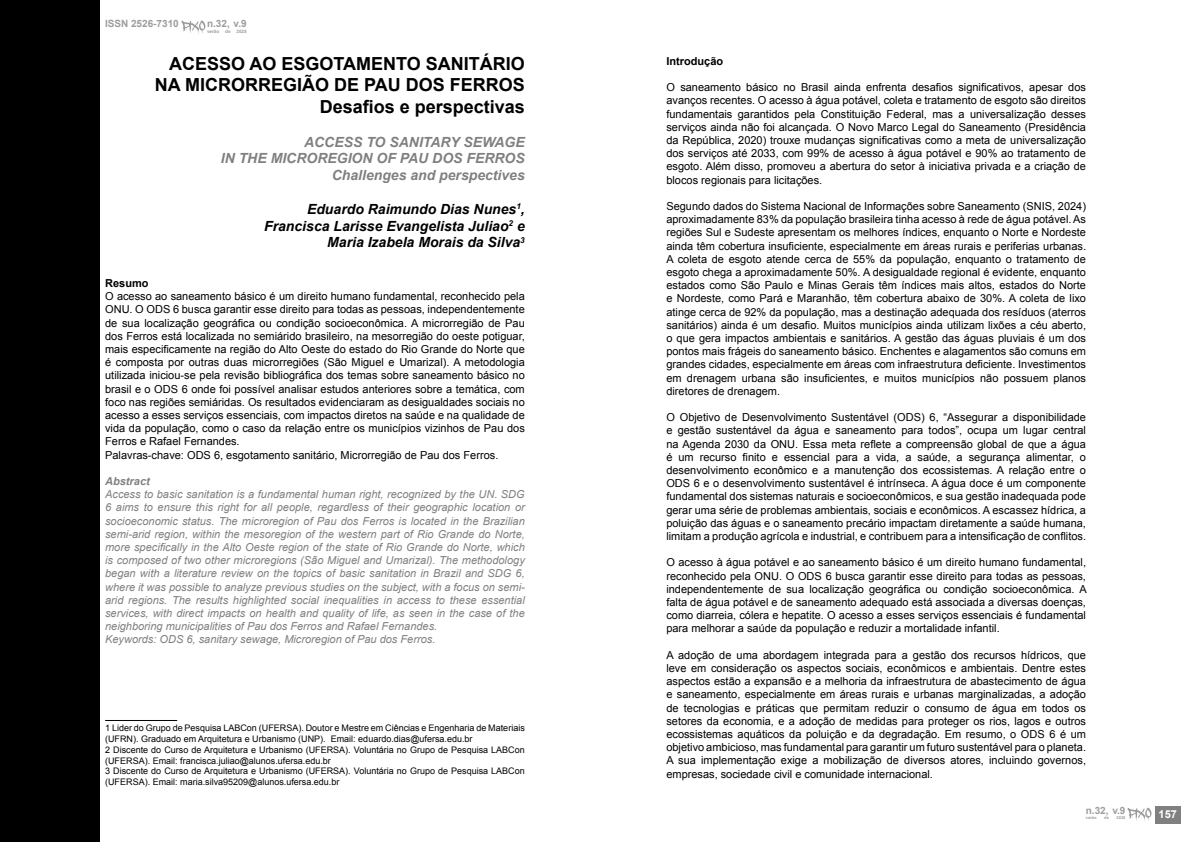
<style>
.page{position:relative;width:1191px;height:842px;background:#fff}
.page>*{position:absolute;margin:0;border:0;box-sizing:border-box;transform-origin:0 0}
.t1{font:700 18px/21.6px "Arial";color:#000;text-align:right}
.t2{font:italic 700 14px/16.8px "Arial";color:#000;text-align:right}
.t3{font:italic 700 14px/16.8px "Arial";color:#818080;text-align:right}
.t4{font:11px/13.2px "Arial";color:#000;text-align:justify}
.t5{font:italic 11px/13.2px "Arial";color:#818080}
.t6{font:700 11px "Arial";color:#000}
.t7{font:italic 700 11px "Arial";color:#808080}
.t8{font:700 11px "Arial";color:#fff}
.t9{font:700 10px "Arial";color:#9d9d9c}
.t10{font:9px/10.8px "Arial";color:#000}
.t11{font:700 4.6px "Arial";color:#9d9d9c}
.t12{font:700 4px "Arial";color:#9d9d9c}
</style>
<div class="page">
<div style="left:0;top:0;width:99px;height:841px;background:#000"></div>
<hr style="left:105px;top:720px;width:72px;height:1px;background:#000">
<div style="left:1155px;top:806px;width:25px;height:17px;background:#808080"></div>
<svg style="left:1127px;top:808px;width:24px;height:13px"></svg>
<svg style="left:181px;top:21px;width:24px;height:13px"></svg>
<p class="t9" style="left:105px;top:17px;width:75px">ISSN 2526-7310</p>
<p class="t9" style="left:207px;top:17px;width:41px">n.32, v.9</p>
<p class="t11" style="left:207px;top:28px;width:14px">verão</p>
<p class="t11" style="left:225px;top:28px;width:7px">de</p>
<p class="t11" style="left:236px;top:28px;width:12px">2025</p>
<h1 class="t1" style="left:155px;top:53px;width:372px">ACESSO AO ESGOTAMENTO SANITÁRIO<br>NA MICRORREGIÃO DE PAU DOS FERROS<br>Desafios e perspectivas</h1>
<p class="t3" style="left:221px;top:134px;width:305px">ACCESS TO SANITARY SEWAGE<br>IN THE MICROREGION OF PAU DOS FERROS<br>Challenges and perspectives</p>
<p class="t2" style="left:264px;top:201px;width:262px">Eduardo Raimundo Dias Nunes<sup>1</sup>,<br>Francisca Larisse Evangelista Juliao<sup>2</sup> e<br>Maria Izabela Morais da Silva<sup>3</sup></p>
<p class="t6" style="left:105px;top:276px;width:45px">Resumo</p>
<p class="t4" style="left:105px;top:290px;width:421px;text-align:left">O acesso ao saneamento básico é um direito humano fundamental, reconhecido pela ONU. O ODS 6 busca garantir esse direito para todas as pessoas, independentemente de sua localização geográfica ou condição socioeconômica. A microrregião de Pau dos Ferros está localizada no semiárido brasileiro, na mesorregião do oeste potiguar, mais especificamente na região do Alto Oeste do estado do Rio Grande do Norte que é composta por outras duas microrregiões (São Miguel e Umarizal). A metodologia utilizada iniciou-se pela revisão bibliográfica dos temas sobre saneamento básico no brasil e o ODS 6 onde foi possível analisar estudos anteriores sobre a temática, com foco nas regiões semiáridas. Os resultados evidenciaram as desigualdades sociais no acesso a esses serviços essenciais, com impactos diretos na saúde e na qualidade de vida da população, como o caso da relação entre os municípios vizinhos de Pau dos Ferros e Rafael Fernandes.<br>Palavras-chave: ODS 6, esgotamento sanitário, Microrregião de Pau dos Ferros.</p>
<p class="t7" style="left:105px;top:474px;width:46px">Abstract</p>
<p class="t5" style="left:105px;top:488px;width:421px">Access to basic sanitation is a fundamental human right, recognized by the UN. SDG 6 aims to ensure this right for all people, regardless of their geographic location or socioeconomic status. The microregion of Pau dos Ferros is located in the Brazilian semi-arid region, within the mesoregion of the western part of Rio Grande do Norte, more specifically in the Alto Oeste region of the state of Rio Grande do Norte, which is composed of two other microregions (São Miguel and Umarizal). The methodology began with a literature review on the topics of basic sanitation in Brazil and SDG 6, where it was possible to analyze previous studies on the subject, with a focus on semi&shy;arid regions. The results highlighted social inequalities in access to these essential services, with direct impacts on health and quality of life, as seen in the case of the neighboring municipalities of Pau dos Ferros and Rafael Fernandes.<br>Keywords: ODS 6, sanitary sewage, Microregion of Pau dos Ferros.</p>
<p class="t10" style="left:105px;top:723px;width:421px">1 Lider do Grupo de Pesquisa LABCon (UFERSA). Doutor e Mestre em Ciências e Engenharia de Materiais (UFRN). Graduado em Arquitetura e Urbanismo (UNP). Email: eduardo.dias@ufersa.edu.br<br>2 Discente do Curso de Arquitetura e Urbanismo (UFERSA). Voluntária no Grupo de Pesquisa LABCon (UFERSA). Email: francisca.juliao@alunos.ufersa.edu.br<br>3 Discente do Curso de Arquitetura e Urbanismo (UFERSA). Voluntária no Grupo de Pesquisa LABCon (UFERSA). Email: maria.silva95209@alunos.ufersa.edu.br</p>
<p class="t6" style="left:666px;top:54px;width:58px">Introdução</p>
<p class="t4" style="left:666px;top:81px;width:421px">O saneamento básico no Brasil ainda enfrenta desafios significativos, apesar dos avanços recentes. O acesso à água potável, coleta e tratamento de esgoto são direitos fundamentais garantidos pela Constituição Federal, mas a universalização desses serviços ainda não foi alcançada. O Novo Marco Legal do Saneamento (Presidência da República, 2020) trouxe mudanças significativas como a meta de universalização dos serviços até 2033, com 99% de acesso à água potável e 90% ao tratamento de esgoto. Além disso, promoveu a abertura do setor à iniciativa privada e a criação de blocos regionais para licitações.</p>
<p class="t4" style="left:666px;top:200px;width:421px">Segundo dados do Sistema Nacional de Informações sobre Saneamento (SNIS, 2024) aproximadamente 83% da população brasileira tinha acesso à rede de água potável. As regiões Sul e Sudeste apresentam os melhores índices, enquanto o Norte e Nordeste ainda têm cobertura insuficiente, especialmente em áreas rurais e periferias urbanas.<br>A coleta de esgoto atende cerca de 55% da população, enquanto o tratamento de esgoto chega a aproximadamente 50%. A desigualdade regional é evidente, enquanto estados como São Paulo e Minas Gerais têm índices mais altos, estados do Norte e Nordeste, como Pará e Maranhão, têm cobertura abaixo de 30%. A coleta de lixo atinge cerca de 92% da população, mas a destinação adequada dos resíduos (aterros sanitários) ainda é um desafio. Muitos municípios ainda utilizam lixões a céu aberto, o que gera impactos ambientais e sanitários. A gestão das águas pluviais é um dos pontos mais frágeis do saneamento básico. Enchentes e alagamentos são comuns em grandes cidades, especialmente em áreas com infraestrutura deficiente. Investimentos em drenagem urbana são insuficientes, e muitos municípios não possuem planos diretores de drenagem.</p>
<p class="t4" style="left:666px;top:411px;width:421px">O Objetivo de Desenvolvimento Sustentável (ODS) 6, “Assegurar a disponibilidade e gestão sustentável da água e saneamento para todos”, ocupa um lugar central na Agenda 2030 da ONU. Essa meta reflete a compreensão global de que a água é um recurso finito e essencial para a vida, a saúde, a segurança alimentar, o desenvolvimento econômico e a manutenção dos ecossistemas. A relação entre o ODS 6 e o desenvolvimento sustentável é intrínseca. A água doce é um componente fundamental dos sistemas naturais e socioeconômicos, e sua gestão inadequada pode gerar uma série de problemas ambientais, sociais e econômicos. A escassez hídrica, a poluição das águas e o saneamento precário impactam diretamente a saúde humana, limitam a produção agrícola e industrial, e contribuem para a intensificação de conflitos.</p>
<p class="t4" style="left:666px;top:556px;width:422px">O acesso à água potável e ao saneamento básico é um direito humano fundamental, reconhecido pela ONU. O ODS 6 busca garantir esse direito para todas as pessoas, independentemente de sua localização geográfica ou condição socioeconômica. A falta de água potável e de saneamento adequado está associada a diversas doenças, como diarreia, cólera e hepatite. O acesso a esses serviços essenciais é fundamental para melhorar a saúde da população e reduzir a mortalidade infantil.</p>
<p class="t4" style="left:666px;top:648px;width:421px">A adoção de uma abordagem integrada para a gestão dos recursos hídricos, que leve em consideração os aspectos sociais, econômicos e ambientais. Dentre estes aspectos estão a expansão e a melhoria da infraestrutura de abastecimento de água e saneamento, especialmente em áreas rurais e urbanas marginalizadas, a adoção de tecnologias e práticas que permitam reduzir o consumo de água em todos os setores da economia, e a adoção de medidas para proteger os rios, lagos e outros ecossistemas aquáticos da poluição e da degradação. Em resumo, o ODS 6 é um objetivo ambicioso, mas fundamental para garantir um futuro sustentável para o planeta.<br>A sua implementação exige a mobilização de diversos atores, incluindo governos, empresas, sociedade civil e comunidade internacional.</p>
<p class="t9" style="left:1085px;top:804px;width:41px">n.32, v.9</p>
<p class="t12" style="left:1085px;top:815px;width:12px">verão</p>
<p class="t12" style="left:1104px;top:815px;width:6px">de</p>
<p class="t12" style="left:1116px;top:815px;width:10px">2025</p>
<p class="t8" style="left:1158px;top:807px;width:20px">157</p>
</div>
